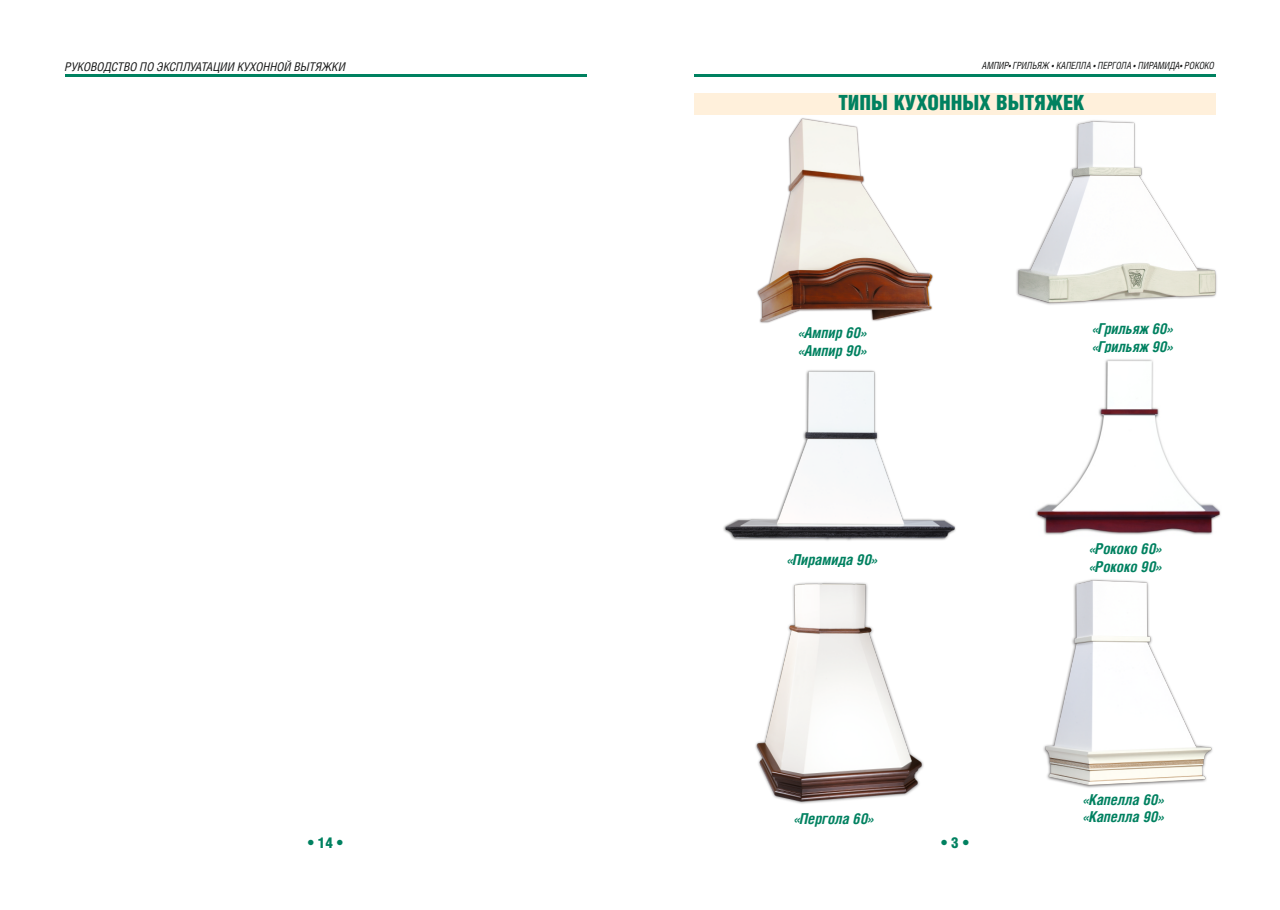
<style>
.page{position:relative;width:1280px;height:910px;background:#fff}
.page>*{position:absolute;margin:0;border:0;box-sizing:border-box;transform-origin:0 0}
.t1{font:21px "Helios Cond Black C";color:#008160}
.t2{font:italic 700 15px/17.1px "Helios Cond C";color:#008160}
.t3{font:15px "Helios Cond Black C";color:#008160}
.t4{font:italic 12px "Helios Cond C";color:#151616}
.t5{font:italic 9.9px "Helios Cond C";color:#151616;scale:.9 1}
</style>
<div class="page">
<hr style="left:65px;top:74px;width:521px;height:3px;background:#008160">
<hr style="left:694px;top:74px;width:522px;height:3px;background:#008160">
<div style="left:694px;top:93px;width:522px;height:22px;background:#fff0db"></div>
<img style="left:1035px;top:359px;width:186px;height:176px">
<img style="left:757px;top:118px;width:176px;height:205px">
<img style="left:1016px;top:120px;width:201px;height:185px">
<img style="left:723px;top:370px;width:233px;height:171px">
<img style="left:755px;top:582px;width:169px;height:222px">
<img style="left:1043px;top:579px;width:170px;height:209px">
<p class="t4" style="left:65px;top:61px;width:282px">РУКОВОДСТВО ПО ЭКСПЛУАТАЦИИ КУХОННОЙ ВЫТЯЖКИ</p>
<p class="t3" style="left:308px;top:835px;width:37px">• 14 •</p>
<p class="t5" style="left:982px;top:61px;width:259px">АМПИР• ГРИЛЬЯЖ • КАПЕЛЛА • ПЕРГОЛА • ПИРАМИДА• РОКОКО</p>
<h1 class="t1" style="left:838px;top:93px;width:247px">ТИПЫ КУХОННЫХ ВЫТЯЖЕК</h1>
<p class="t2" style="left:799px;top:325px;width:69px">«Ампир 60» «Ампир 90»</p>
<p class="t2" style="left:1093px;top:321px;width:82px">«Грильяж 60» «Грильяж 90»</p>
<p class="t2" style="left:787px;top:552px;width:92px">«Пирамида 90»</p>
<p class="t2" style="left:794px;top:811px;width:81px">«Пергола 60»</p>
<p class="t3" style="left:941px;top:835px;width:29px">• 3 •</p>
<p class="t2" style="left:1141px;top:541px;width:22px">6 »</p>
<p class="t2" style="left:1090px;top:541px;width:74px">«Рококо 0 «Рококо 90»</p>
<p class="t2" style="left:1083px;top:792px;width:82px">«Капелла 60» «Капелла 90»</p>
</div>
